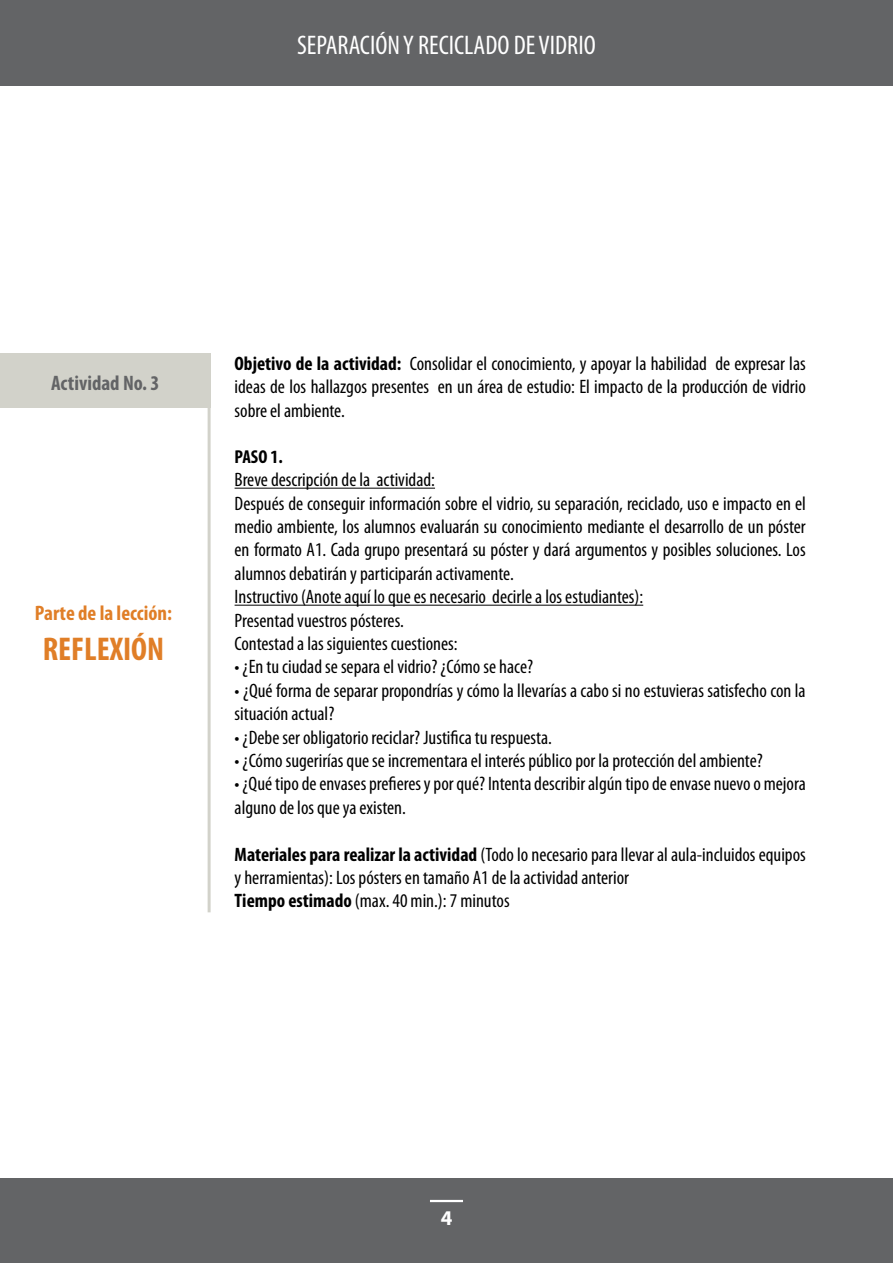
<style>
.page{position:relative;width:893px;height:1263px;background:#fff}
.page>*{position:absolute;margin:0;border:0;box-sizing:border-box;transform-origin:0 0}
.t1{font:700 condensed 33px "Myriad Pro";color:#e07e27}
.t2{font:condensed 27px "Myriad Pro";color:#fff}
.t3{font:700 condensed 21px "Myriad Pro";color:#e07e27}
.t4{font:700 condensed 21px "Myriad Pro";color:#636466}
.t5{font:700 21px "Myriad Pro";color:#fff}
.t6{font:condensed 19.5px/23.4px "Myriad Pro";color:#000}
.t7{font:700 condensed 18.75px "Myriad Pro";color:#000}
.s1{font-weight:700}
</style>
<div class="page">
<div style="left:0;top:0;width:893px;height:85px;background:#636466"></div>
<div style="left:0;top:1178px;width:893px;height:85px;background:#636466"></div>
<hr style="left:430px;top:1200px;width:33px;height:2px;background:#fff">
<hr style="left:235px;top:488px;width:200px;height:1px;background:#000">
<hr style="left:235px;top:605px;width:408px;height:1px;background:#000">
<hr style="left:208px;top:354px;width:3px;height:558px;background:#d2d2ca">
<div style="left:0;top:354px;width:211px;height:54px;background:#d2d2ca"></div>
<h2 class="t2" style="left:297px;top:29px;width:300px">SEPARACIÓN Y RECICLADO DE VIDRIO</h2>
<p class="t4" style="left:51px;top:370px;width:110px">Actividad No. 3</p>
<p class="t3" style="left:35px;top:600px;width:139px">Parte de la lección:</p>
<h1 class="t1" style="left:43px;top:628px;width:123px">REFLEXIÓN</h1>
<p class="t6" style="left:235px;top:352px;width:573px;text-align:justify"><span class="s1">Objetivo de la actividad:</span> Consolidar el conocimiento, y apoyar la habilidad de expresar las ideas de los hallazgos presentes en un área de estudio: El impacto de la producción de vidrio sobre el ambiente.</p>
<p class="t7" style="left:235px;top:445px;width:50px">PASO 1.</p>
<p class="t6" style="left:235px;top:468px;width:573px">Breve descripción de la actividad:<br>Después de conseguir información sobre el vidrio, su separación, reciclado, uso e impacto en el medio ambiente, los alumnos evaluarán su conocimiento mediante el desarrollo de un póster en formato A1. Cada grupo presentará su póster y dará argumentos y posibles soluciones. Los alumnos debatirán y participarán activamente.<br>Instructivo (Anote aquí lo que es necesario decirle a los estudiantes):<br>Presentad vuestros pósteres.<br>Contestad a las siguientes cuestiones:</p>
<p class="t6" style="left:235px;top:655px;width:300px">• ¿En tu ciudad se separa el vidrio? ¿Cómo se hace?</p>
<p class="t6" style="left:235px;top:678px;width:573px">• ¿Qué forma de separar propondrías y cómo la llevarías a cabo si no estuvieras satisfecho con la situación actual?</p>
<p class="t6" style="left:235px;top:725px;width:319px">• ¿Debe ser obligatorio reciclar? Justifica tu respuesta.</p>
<p class="t6" style="left:235px;top:749px;width:530px">• ¿Cómo sugerirías que se incrementara el interés público por la protección del ambiente?</p>
<p class="t6" style="left:235px;top:772px;width:573px">• ¿Qué tipo de envases prefieres y por qué? Intenta describir algún tipo de envase nuevo o mejora alguno de los que ya existen.</p>
<p class="t6" style="left:235px;top:842px;width:573px"><span class="s1">Materiales para realizar la actividad</span> (Todo lo necesario para llevar al aula-incluidos equipos y herramientas): Los pósters en tamaño A1 de la actividad anterior<br><span class="s1">Tiempo estimado</span> (max. 40 min.): 7 minutos</p>
<p class="t5" style="left:441px;top:1204px;width:13px">4</p>
</div>
